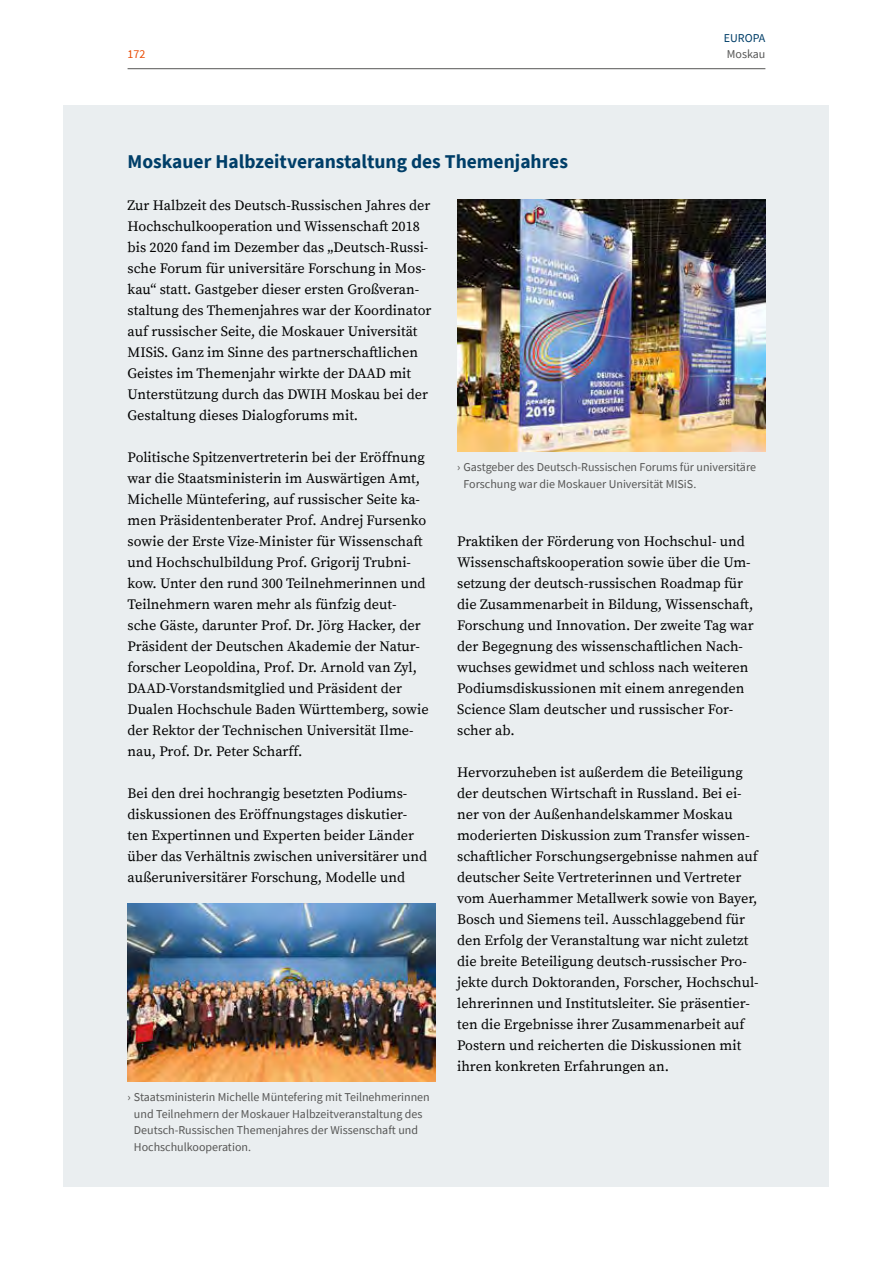
<style>
.page{position:relative;width:893px;height:1263px;background:#fff}
.page>*{position:absolute;margin:0;border:0;box-sizing:border-box;transform-origin:0 0}
.t1{font:700 19.5px "Source Sans Pro";color:#003e68}
.t2{font:14.25px/21px "Source Serif Pro";color:#000}
.t3{font:12px/16.5px "Source Sans Pro";color:#565655}
.t4{font:12px "Source Sans Pro";color:#003e68}
.t5{font:12px "Source Sans Pro";color:#e94c05}
</style>
<div class="page">
<div style="left:64px;top:105px;width:765px;height:1082px;background:#eaeef0"></div>
<img style="left:457px;top:200px;width:308px;height:252px">
<img style="left:128px;top:903px;width:308px;height:179px">
<hr style="left:128px;top:68px;width:637px;height:1px;background:#565655">
<p class="t4" style="left:724px;top:30px;width:43px">EUROPA</p>
<p class="t5" style="left:128px;top:46px;width:19px">172</p>
<p class="t3" style="left:727px;top:46px;width:40px">Moskau</p>
<h1 class="t1" style="left:128px;top:148px;width:442px">Moskauer Halbzeitveranstaltung des Themenjahres</h1>
<p class="t2" style="left:128px;top:195px;width:306px">Zur Halbzeit des Deutsch-Russischen Jahres der Hochschulkooperation und Wissenschaft 2018 bis 2020 fand im Dezember das „Deutsch-Russi&shy;sche Forum für universitäre Forschung in Mos&shy;kau“ statt. Gastgeber dieser ersten Großveran&shy;staltung des Themenjahres war der Koordinator auf russischer Seite, die Moskauer Universität MISiS. Ganz im Sinne des partnerschaftlichen Geistes im Themenjahr wirkte der DAAD mit Unterstützung durch das DWIH Moskau bei der Gestaltung dieses Dialogforums mit.</p>
<p class="t2" style="left:128px;top:447px;width:303px">Politische Spitzenvertreterin bei der Eröffnung war die Staatsministerin im Auswärtigen Amt, Michelle Müntefering, auf russischer Seite ka&shy;men Präsidentenberater Prof. Andrej Fursenko sowie der Erste Vize-Minister für Wissenschaft und Hochschulbildung Prof. Grigorij Trubni&shy;kow. Unter den rund 300 Teilnehmerinnen und Teilnehmern waren mehr als fünfzig deut&shy;sche Gäste, darunter Prof. Dr. Jörg Hacker, der Präsident der Deutschen Akademie der Natur&shy;forscher Leopoldina, Prof. Dr. Arnold van Zyl, DAAD-Vorstandsmitglied und Präsident der Dualen Hochschule Baden Württemberg, sowie der Rektor der Technischen Universität Ilme&shy;nau, Prof. Dr. Peter Scharff.</p>
<p class="t2" style="left:128px;top:783px;width:301px">Bei den drei hochrangig besetzten Podiums&shy;diskussionen des Eröffnungstages diskutier&shy;ten Expertinnen und Experten beider Länder über das Verhältnis zwischen universitärer und außeruniversitärer Forschung, Modelle und</p>
<p class="t3" style="left:463px;top:459px;width:294px;text-indent:-6px">› Gastgeber des Deutsch-Russischen Forums für universitäre<br>Forschung war die Moskauer Universität MISiS.</p>
<p class="t2" style="left:457px;top:531px;width:298px">Praktiken der Förderung von Hochschul- und Wissenschaftskooperation sowie über die Um&shy;setzung der deutsch-russischen Roadmap für die Zusammenarbeit in Bildung, Wissenschaft, Forschung und Innovation. Der zweite Tag war der Begegnung des wissenschaftlichen Nach&shy;wuchses gewidmet und schloss nach weiteren Podiumsdiskussionen mit einem anregenden Science Slam deutscher und russischer For&shy;scher ab.</p>
<p class="t2" style="left:457px;top:762px;width:303px">Hervorzuheben ist außerdem die Beteiligung der deutschen Wirtschaft in Russland. Bei ei&shy;ner von der Außenhandelskammer Moskau moderierten Diskussion zum Transfer wissen&shy;schaftlicher Forschungsergebnisse nahmen auf deutscher Seite Vertreterinnen und Vertreter vom Auerhammer Metallwerk sowie von Bayer, Bosch und Siemens teil. Ausschlaggebend für den Erfolg der Veranstaltung war nicht zuletzt die breite Beteiligung deutsch-russischer Pro&shy;jekte durch Doktoranden, Forscher, Hochschul&shy;lehrerinnen und Institutsleiter. Sie präsentier&shy;ten die Ergebnisse ihrer Zusammenarbeit auf Postern und reicherten die Diskussionen mit ihren konkreten Erfahrungen an.</p>
<p class="t3" style="left:134px;top:1089px;width:297px;text-indent:-6px">› Staatsministerin Michelle Müntefering mit Teilnehmerinnen und Teilnehmern der Moskauer Halbzeitveranstaltung des Deutsch-Russischen Themenjahres der Wissenschaft und Hochschulkooperation.</p>
</div>
